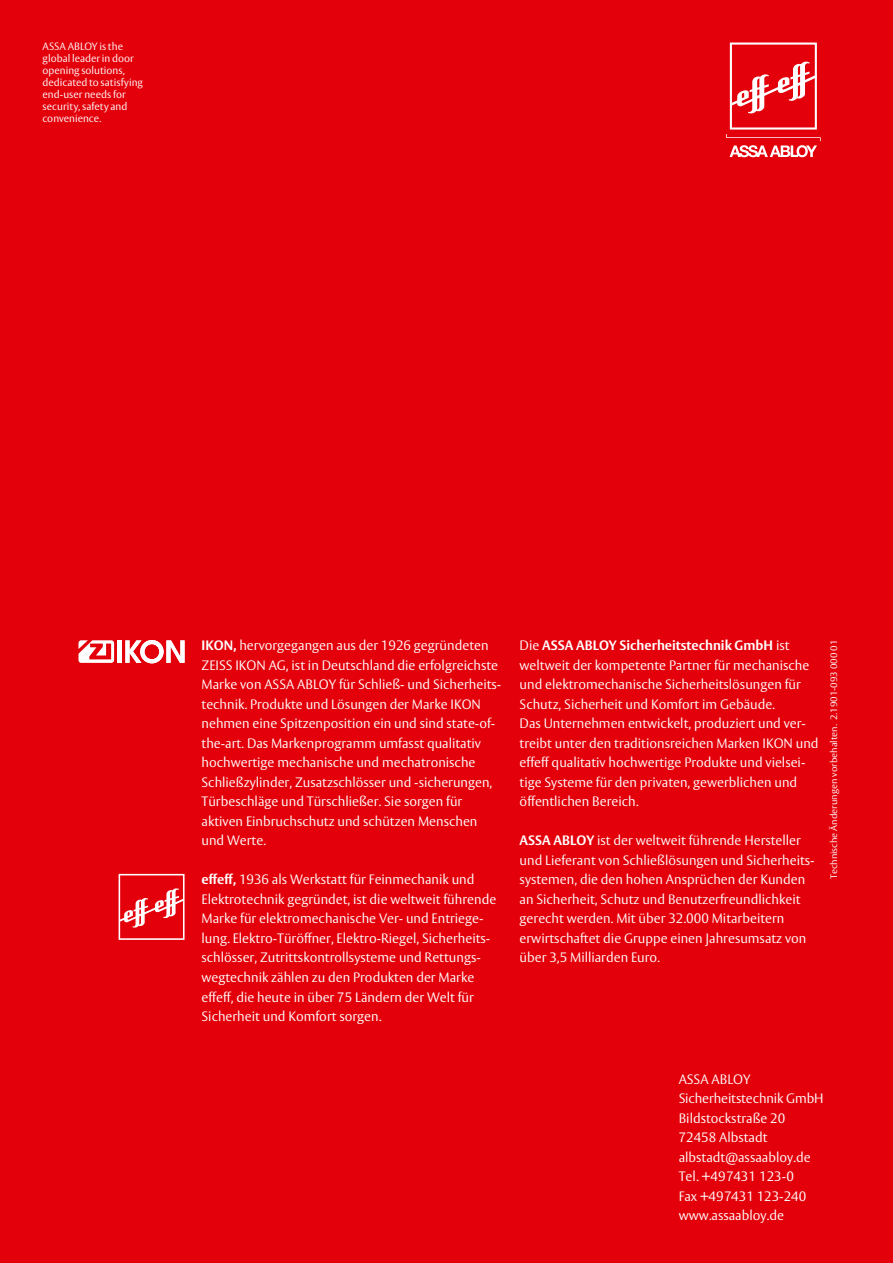
<style>
.page{position:relative;width:893px;height:1263px;background:#e3000a}
.page>*{position:absolute;margin:0;border:0;box-sizing:border-box;transform-origin:0 0}
.t1{font:300 13.5px/19.5px "ASSA Vesta";color:#fff}
.t2{font:300 10.5px/12px "ASSA Vesta";color:#fff}
.t3{font:300 9.3px "ASSA Vesta";color:#fff;scale:1.05 1}
.s1{font-weight:700}
</style>
<div class="page">
<hr style="left:118px;top:640px;width:4px;height:23px;background:#fff">
<svg style="left:125px;top:640px;width:60px;height:23px"></svg>
<svg style="left:78px;top:640px;width:36px;height:23px"></svg>
<svg style="left:119px;top:874px;width:66px;height:66px"></svg>
<svg style="left:726px;top:134px;width:95px;height:23px"></svg>
<svg style="left:733px;top:61px;width:81px;height:53px"></svg>
<div style="left:730px;top:43px;width:87px;height:87px;border:2px solid #fff"></div>
<p class="t2" style="left:43px;top:41px;width:102px">ASSA ABLOY is the global leader in door opening solutions, dedicated to satisfying end-user needs for security, safety and convenience.</p>
<p class="t1" style="left:202px;top:637px;width:301px"><span class="s1">IKON,</span> hervorgegangen aus der 1926 gegründeten ZEISS IKON AG, ist in Deutschland die erfolgreichste Marke von ASSA ABLOY für Schließ- und Sicherheits&shy;technik. Produkte und Lösungen der Marke IKON nehmen eine Spitzenposition ein und sind state-of&shy;the-art. Das Markenprogramm umfasst qualitativ hochwertige mechanische und mechatronische Schließzylinder, Zusatzschlösser und -sicherungen, Türbeschläge und Türschließer. Sie sorgen für aktiven Einbruchschutz und schützen Menschen und Werte.</p>
<p class="t1" style="left:202px;top:871px;width:296px"><span class="s1">effeff,</span> 1936 als Werkstatt für Feinmechanik und Elektrotechnik gegründet, ist die weltweit führende Marke für elektromechanische Ver- und Entriege&shy;lung. Elektro-Türöffner, Elektro-Riegel, Sicherheits&shy;schlösser, Zutrittskontrollsysteme und Rettungs&shy;wegtechnik zählen zu den Produkten der Marke effeff, die heute in über 75 Ländern der Welt für Sicherheit und Komfort sorgen.</p>
<p class="t1" style="left:520px;top:637px;width:300px">Die <span class="s1">ASSA ABLOY Sicherheitstechnik GmbH</span> ist weltweit der kompetente Partner für mechanische und elektromechanische Sicherheitslösungen für Schutz, Sicherheit und Komfort im Gebäude.<br>Das Unternehmen entwickelt, produziert und ver&shy;treibt unter den traditionsreichen Marken IKON und effeff qualitativ hochwertige Produkte und vielsei&shy;tige Systeme für den privaten, gewerblichen und öffentlichen Bereich.</p>
<p class="t1" style="left:520px;top:832px;width:296px"><span class="s1">ASSA ABLOY</span> ist der weltweit führende Hersteller und Lieferant von Schließlösungen und Sicherheits&shy;systemen, die den hohen Ansprüchen der Kunden an Sicherheit, Schutz und Benutzerfreundlichkeit gerecht werden. Mit über 32.000 Mitarbeitern erwirtschaftet die Gruppe einen Jahresumsatz von über 3,5 Milliarden Euro.</p>
<p class="t3" style="left:828px;top:879px;width:230px;rotate:-90deg">Technische Änderungen vorbehalten. 2.1901-093 000 01</p>
<p class="t1" style="left:679px;top:1070px;width:147px">ASSA ABLOY<br>Sicherheitstechnik GmbH<br>Bildstockstraße 20<br>72458 Albstadt albstadt@assaabloy.de<br>Tel. +497431 123-0<br>Fax +497431 123-240 www.assaabloy.de</p>
</div>
